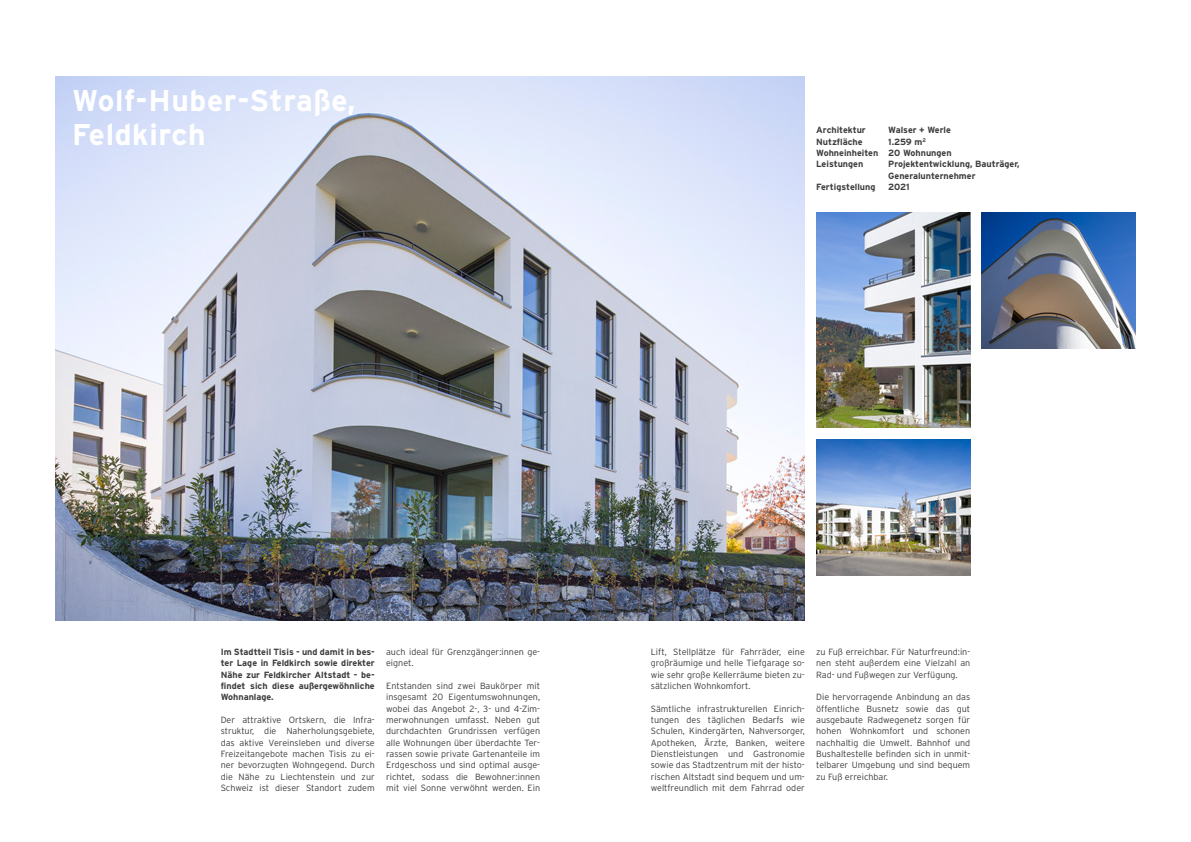
<style>
.page{position:relative;width:1191px;height:842px;background:#fff}
.page>*{position:absolute;margin:0;border:0;box-sizing:border-box;transform-origin:0 0}
.t1{font:700 30px/34px "Interstate";letter-spacing:.02em;color:#fff}
.t2{font:300 9px/11.3px "Interstate";color:#3c3c3b;text-align:justify}
.t3{font:700 9px/11.3px "Interstate";color:#3c3c3b}
</style>
<div class="page">
<img style="left:55px;top:77px;width:750px;height:544px">
<img style="left:816px;top:212px;width:154px;height:216px">
<img style="left:981px;top:212px;width:154px;height:136px">
<img style="left:816px;top:439px;width:154px;height:136px">
<h1 class="t1" style="left:72px;top:83px;width:285px">Wolf-Huber-Straße,<br>Feldkirch</h1>
<p class="t3" style="left:816px;top:124px;width:51px">Architektur</p>
<p class="t3" style="left:888px;top:124px;width:64px">Walser + Werle</p>
<p class="t3" style="left:816px;top:136px;width:48px">Nutzfläche</p>
<p class="t3" style="left:816px;top:136px;width:137px;text-indent:72px">1.259 m<sup>2<br></sup>Wohneinheiten 20 Wohnungen<br>Leistungen</p>
<p class="t3" style="left:888px;top:158px;width:133px">Projektentwicklung, Bauträger,<br>Generalunternehmer</p>
<p class="t3" style="left:816px;top:181px;width:61px">Fertigstellung</p>
<p class="t3" style="left:888px;top:181px;width:23px">2021</p>
<p class="t3" style="left:221px;top:646px;width:156px;text-align:justify">Im Stadtteil Tisis - und damit in bes&shy;ter Lage in Feldkirch sowie direkter Nähe zur Feldkircher Altstadt - be&shy;findet sich diese außergewöhnliche Wohnanlage.</p>
<p class="t2" style="left:221px;top:714px;width:156px">Der attraktive Ortskern, die Infra&shy;struktur, die Naherholungsgebiete, das aktive Vereinsleben und diverse Freizeitangebote machen Tisis zu ei&shy;ner bevorzugten Wohngegend. Durch die Nähe zu Liechtenstein und zur Schweiz ist dieser Standort zudem</p>
<p class="t2" style="left:386px;top:646px;width:156px">auch ideal für Grenzgänger:innen ge&shy;eignet.</p>
<p class="t2" style="left:386px;top:680px;width:156px">Entstanden sind zwei Baukörper mit insgesamt 20 Eigentumswohnungen, wobei das Angebot 2-, 3- und 4-Zim&shy;merwohnungen umfasst. Neben gut durchdachten Grundrissen verfügen alle Wohnungen über überdachte Ter&shy;rassen sowie private Gartenanteile im Erdgeschoss und sind optimal ausge&shy;richtet, sodass die Bewohner:innen mit viel Sonne verwöhnt werden. Ein</p>
<p class="t2" style="left:651px;top:646px;width:156px">Lift, Stellplätze für Fahrräder, eine großräumige und helle Tiefgarage so&shy;wie sehr große Kellerräume bieten zu&shy;sätzlichen Wohnkomfort.</p>
<p class="t2" style="left:651px;top:703px;width:156px">Sämtliche infrastrukturellen Einrich&shy;tungen des täglichen Bedarfs wie Schulen, Kindergärten, Nahversorger, Apotheken, Ärzte, Banken, weitere Dienstleistungen und Gastronomie sowie das Stadtzentrum mit der histo&shy;rischen Altstadt sind bequem und um&shy;weltfreundlich mit dem Fahrrad oder</p>
<p class="t2" style="left:816px;top:646px;width:156px">zu Fuß erreichbar. Für Naturfreund:in&shy;nen steht außerdem eine Vielzahl an Rad- und Fußwegen zur Verfügung.</p>
<p class="t2" style="left:816px;top:691px;width:156px">Die hervorragende Anbindung an das öffentliche Busnetz sowie das gut ausgebaute Radwegenetz sorgen für hohen Wohnkomfort und schonen nachhaltig die Umwelt. Bahnhof und Bushaltestelle befinden sich in unmit&shy;telbarer Umgebung und sind bequem zu Fuß erreichbar.</p>
</div>
